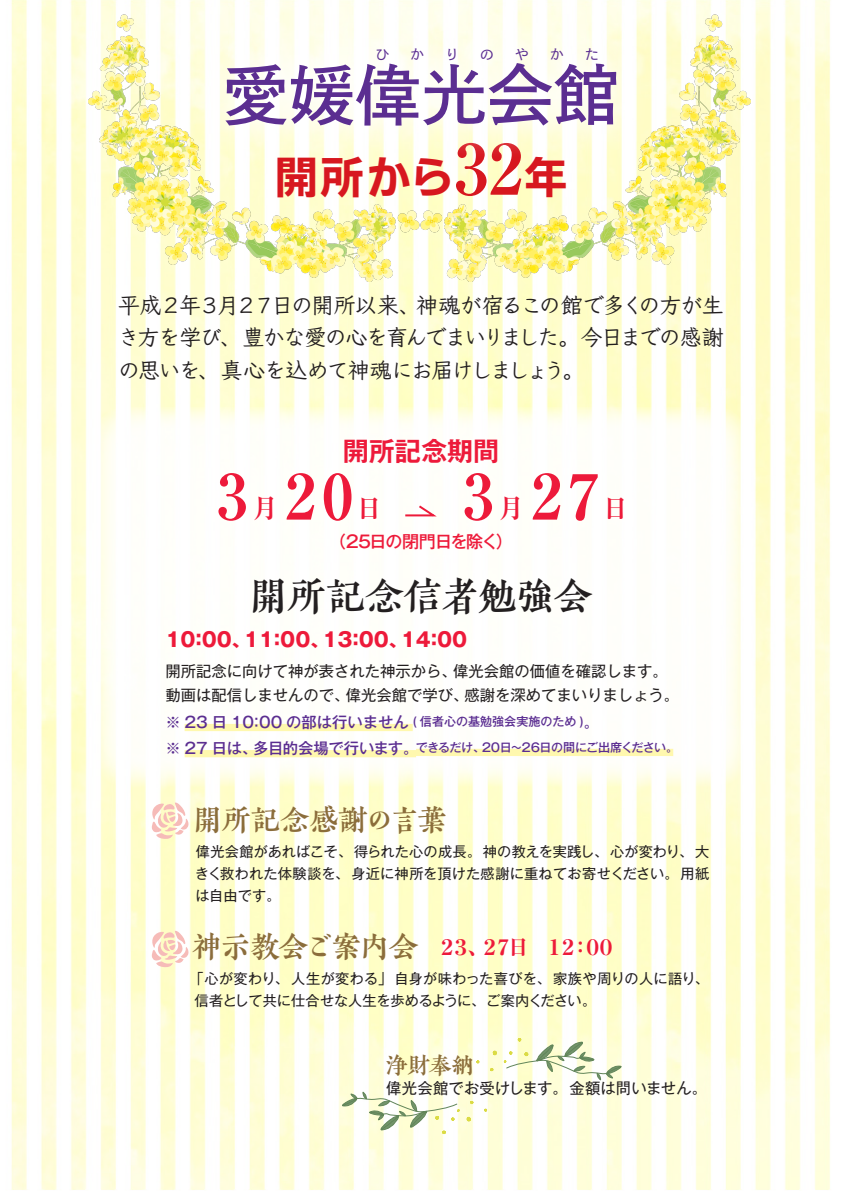
<style>
.page{position:relative;width:842px;height:1191px;background:#fff}
.page>*{position:absolute;margin:0;border:0;box-sizing:border-box;transform-origin:0 0}
.t1{font:700 69.2px "Ryumin Pr 6 N";color:#d7171f}
.t2{font:66.2px "P Bunkyu Go Pr 6 N DB";color:#5b2e91}
.t3{font:700 62.1px "Ryumin Pr 6 N";color:#ed1a3a}
.t4{font:45.1px "Ro NOW Std GE";color:#d7171f}
.t5{font:700 39.7px "P Kiza Kinryou Std N";letter-spacing:-.04em;color:#231f20}
.ヒラギノUD角ゴ22Q{font:700 30.5px "P Kiza Kinryou Std N";letter-spacing:-.065em;color:#8b6d3b}
.ヒラギノUD角ゴ22Q-2{font:700 29.8px "P Kiza Kinryou Std N";letter-spacing:-.035em;color:#8b6d3b}
.t6{font:700 26.1px "Gothic MB101 Pr 6 De";color:#ed1a3a}
.t7{font:700 26.1px "Ryumin Pr 6 N";color:#ed1a3a}
.ヒラギノUD角ゴ22Q-3{font:700 23.5px "P Kiza Kinryou Std N";color:#8b6d3b}
.kaisho{font:22px/32.6px "Klee Pro DB";letter-spacing:-.08em;color:#231f20}
.kaisho-2{font:22px "Klee Pro DB";letter-spacing:-.045em;color:#231f20}
.ヒラギノUD角ゴ22Q-4{font:700 expanded 21.3px "Ryumin Pr 6";letter-spacing:-.36em;color:#ed1a3a}
.t8{font:700 19.8px "Gothic MB101 Pr 6";letter-spacing:-.12em;color:#ed1a3a}
.t9{font:500 17px "Gothic MB101 Pr 6";letter-spacing:-.055em;color:#ed1a3a}
.t10{font:15.3px "Gothic MB101 Pr 6";color:#231f20}
.t11{font:500 15.3px "Gothic MB101 Pr 6";color:#5b2e91}
.t12{font:15px "P Bunkyu Go Pr 6 N DB";color:#5b2e91}
.t13{font:14.2px/22.2px "Gothic MB101 Pr 6";letter-spacing:.01em;color:#231f20;text-align:justify}
.t14{font:500 12px "Gothic MB101 Pr 6";letter-spacing:-.005em;color:#5b2e91}
.t15{font:500 12px "Gothic MB101 Pr 6";letter-spacing:-.045em;color:#5b2e91}
.s1{font-size:12px}
</style>
<div class="page">
<img style="left:11px;top:0;width:819px;height:1190px">
<img style="left:89px;top:2px;width:307px;height:279px">
<img style="left:396px;top:2px;width:355px;height:279px">
<div style="left:95px;top:407px;width:652px;height:380px;background:#fff;border-radius:29px"></div>
<div style="left:189px;top:12px;width:465px;height:150px;background:#fff;opacity:.75"></div>
<svg style="left:405px;top:505px;width:32px;height:12px"></svg>
<div style="left:185px;top:724px;width:228px;height:7px;background:#fff8ae"></div>
<div style="left:185px;top:750px;width:231px;height:7px;background:#fff8ae"></div>
<div style="left:416px;top:749px;width:257px;height:7px;background:#fff8ae"></div>
<svg style="left:476px;top:1034px;width:146px;height:46px"></svg>
<svg style="left:341px;top:1091px;width:146px;height:50px"></svg>
<svg style="left:152px;top:802px;width:37px;height:37px"></svg>
<svg style="left:152px;top:930px;width:37px;height:37px"></svg>
<p class="t12" style="left:375px;top:46px;width:17px">ひ</p>
<p class="t12" style="left:410px;top:46px;width:17px">か</p>
<p class="t12" style="left:445px;top:46px;width:17px">り</p>
<p class="t12" style="left:480px;top:46px;width:17px">の</p>
<p class="t12" style="left:515px;top:46px;width:17px">や</p>
<p class="t12" style="left:550px;top:46px;width:17px">か</p>
<p class="t12" style="left:584px;top:46px;width:17px">た</p>
<p class="t2" style="left:222px;top:58px;width:398px">愛媛偉光会館</p>
<p class="t1" style="left:454px;top:114px;width:71px">３２</p>
<p class="t4" style="left:274px;top:146px;width:182px">開所から</p>
<p class="t4" style="left:523px;top:146px;width:47px">年</p>
<p class="kaisho" style="left:272px;top:288px;width:151px">日の開所以来、</p>
<p class="kaisho-2" style="left:416px;top:291px;width:309px">神魂が宿るこの館で多くの方が生</p>
<p class="kaisho" style="left:118px;top:288px;width:607px">平成２年３<br>き方を学び、豊かな愛の心を育んでまいりました。今日までの感謝の思いを、真心を込めて神魂にお届けしましょう。</p>
<p class="kaisho" style="left:217px;top:288px;width:23px">月</p>
<p class="kaisho" style="left:235px;top:288px;width:41px">２７</p>
<p class="t3" style="left:217px;top:447px;width:33px">3</p>
<p class="t7" style="left:252px;top:487px;width:28px">月</p>
<p class="t6" style="left:343px;top:429px;width:158px">開所記念期間</p>
<p class="t3" style="left:285px;top:447px;width:70px">20</p>
<p class="t7" style="left:356px;top:487px;width:50px">日　</p>
<p class="t3" style="left:463px;top:447px;width:33px">3</p>
<p class="t7" style="left:498px;top:487px;width:28px">月</p>
<p class="t3" style="left:531px;top:447px;width:70px">27</p>
<p class="t9" style="left:329px;top:527px;width:171px">（25日の閉門日を除く</p>
<p class="t5" style="left:249px;top:569px;width:346px">開所記念信者勉強会</p>
<p class="t8" style="left:401px;top:622px;width:68px">1 4：０0</p>
<p class="t9" style="left:496px;top:527px;width:19px">(</p>
<p class="t8" style="left:165px;top:622px;width:88px">1 0：０0、</p>
<p class="t8" style="left:244px;top:622px;width:88px">1 1：０0、</p>
<p class="t8" style="left:322px;top:622px;width:88px">1 3：０0、</p>
<p class="t7" style="left:602px;top:487px;width:28px">日</p>
<p class="t10" style="left:165px;top:658px;width:293px">開所記念に向けて神が表された神示から、</p>
<p class="t10" style="left:453px;top:658px;width:216px">偉光会館の価値を確認します。</p>
<p class="t10" style="left:464px;top:683px;width:216px">感謝を深めてまいりましょう。</p>
<p class="t10" style="left:346px;top:683px;width:124px">偉光会館で学び、</p>
<p class="t10" style="left:165px;top:683px;width:186px">動画は配信しませんので、</p>
<p class="t11" style="left:165px;top:709px;width:245px">※ 23 日 1 0：00 の部は行いません</p>
<p class="t14" style="left:413px;top:711px;width:165px">( 信者心の基勉強会実施のため</p>
<p class="t11" style="left:580px;top:709px;width:21px">。<span class="s1">(</span></p>
<p class="t11" style="left:253px;top:735px;width:167px">多目的会場で行います。</p>
<p class="t11" style="left:165px;top:735px;width:94px">※ 27 日は、</p>
<p class="t15" style="left:539px;top:738px;width:140px">日の間にご出席ください。</p>
<p class="t14" style="left:416px;top:738px;width:71px">できるだけ、</p>
<p class="t14" style="left:480px;top:738px;width:23px">２０</p>
<p class="t14" style="left:520px;top:738px;width:23px">２６</p>
<p class="t14" style="left:500px;top:738px;width:24px">日～</p>
<p class="ヒラギノUD角ゴ22Q-2" style="left:193px;top:799px;width:255px">開所記念感謝の言葉</p>
<p class="t13" style="left:195px;top:839px;width:516px">偉光会館があればこそ、得られた心の成長。神の教えを実践し、心が変わり、大きく救われた体験談を、身近に神所を頂けた感謝に重ねてお寄せください。用紙は自由です。</p>
<p class="ヒラギノUD角ゴ22Q-4" style="left:544px;top:930px;width:74px">１２：００</p>
<p class="ヒラギノUD角ゴ22Q" style="left:192px;top:926px;width:229px">神示教会ご案内会</p>
<p class="t13" style="left:195px;top:966px;width:516px;text-indent:-5px">「心が変わり、人生が変わる」自身が味わった喜びを、家族や周りの人に語り、信者として共に仕合せな人生を歩めるように、ご案内ください。</p>
<p class="ヒラギノUD角ゴ22Q-4" style="left:508px;top:930px;width:23px">日</p>
<p class="ヒラギノUD角ゴ22Q-4" style="left:436px;top:930px;width:79px">２３２７</p>
<p class="ヒラギノUD角ゴ22Q-4" style="left:467px;top:930px;width:23px">、</p>
<p class="ヒラギノUD角ゴ22Q-3" style="left:384px;top:1049px;width:92px">浄財奉納</p>
<p class="t10" style="left:386px;top:1075px;width:322px">偉光会館でお受けします。金額は問いません。</p>
</div>
